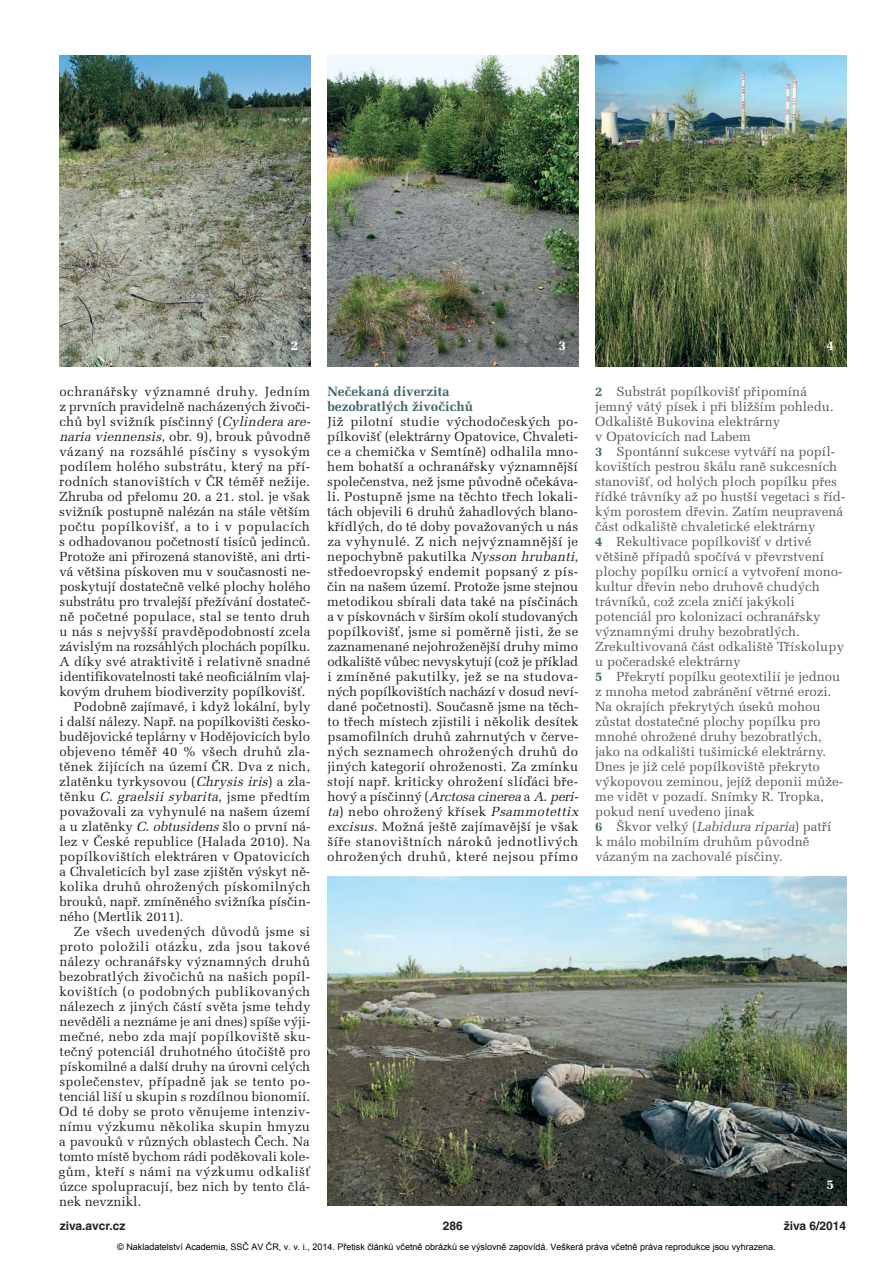
<style>
.page{position:relative;width:893px;height:1263px;background:#fff}
.page>*{position:absolute;margin:0;border:0;box-sizing:border-box;transform-origin:0 0}
.t1{font:700 13.5px/15px "Melior CE";color:#43656c}
.t2{font:700 13.5px "Melior CE";color:#fff}
.t3{font:13.2px/15px "Melior CE";letter-spacing:.01em;color:#231f20}
.t4{font:13.2px/15px "Melior CE";color:#57585a}
.t5{font:13.2px "Melior CE";letter-spacing:.035em;color:#231f20}
.t6{font:13.2px "Melior CE";letter-spacing:.03em;color:#231f20}
.t7{font:13.2px "Melior CE";letter-spacing:-.01em;color:#231f20}
.t8{font:italic 13.2px "Melior CE";color:#231f20}
.t9{font:700 12px "Helvetica CE";color:#231f20}
.t10{font:9px "Arial";color:#000}
.s1{font-style:italic}
.s2{font-style:normal}
.s3{font-weight:700;color:#43656c}
</style>
<div class="page">
<img style="left:60px;top:55px;width:250px;height:311px">
<img style="left:327px;top:55px;width:251px;height:311px">
<img style="left:595px;top:55px;width:251px;height:311px">
<img style="left:327px;top:876px;width:519px;height:329px">
<p class="t2" style="left:291px;top:341px;width:9px">2</p>
<p class="t2" style="left:559px;top:341px;width:9px">3</p>
<p class="t2" style="left:826px;top:341px;width:9px">4</p>
<p class="t5" style="left:60px;top:387px;width:252px">ochranářsky významné druhy. Jedním</p>
<p class="t3" style="left:59px;top:401px;width:252px">z prvních pravidelně nacházených živoči-</p>
<p class="t3" style="left:59px;top:416px;width:255px">chů byl svižník písčinný (<span class="s1">Cylindera are-</span></p>
<p class="t3" style="left:59px;top:431px;width:252px"><span class="s1">naria viennensis</span>, obr. 9), brouk původně</p>
<p class="t5" style="left:60px;top:447px;width:252px">vázaný na rozsáhlé písčiny s vysokým</p>
<p class="t3" style="left:59px;top:461px;width:252px">podílem holého substrátu, který na pří-</p>
<p class="t3" style="left:59px;top:476px;width:252px">rodních stanovištích v ČR téměř nežije.</p>
<p class="t3" style="left:59px;top:491px;width:252px">Zhruba od přelomu 20. a 21. stol. je však</p>
<p class="t3" style="left:59px;top:506px;width:252px">svižník postupně nalézán na stále větším</p>
<p class="t5" style="left:59px;top:522px;width:252px">počtu popílkovišť, a to i v populacích</p>
<p class="t3" style="left:59px;top:536px;width:253px">s odhadovanou početností tisíců jedinců.</p>
<p class="t3" style="left:60px;top:551px;width:252px">Protože ani přirozená stanoviště, ani drti-</p>
<p class="t3" style="left:60px;top:566px;width:252px">vá většina pískoven mu v současnosti ne -</p>
<p class="t3" style="left:60px;top:581px;width:252px">poskytují dostatečně velké plochy holého</p>
<p class="t3" style="left:60px;top:596px;width:252px">substrátu pro trvalejší přežívání dostateč-</p>
<p class="t3" style="left:60px;top:611px;width:252px">ně početné populace, stal se tento druh</p>
<p class="t3" style="left:59px;top:626px;width:252px">u nás s nejvyšší pravděpodobností zcela</p>
<p class="t3" style="left:59px;top:641px;width:252px">závislým na rozsáhlých plochách popílku.</p>
<p class="t3" style="left:60px;top:656px;width:252px">A díky své atraktivitě i relativně snadné</p>
<p class="t7" style="left:60px;top:672px;width:252px">identifikovatelnosti také neoficiálním vlaj-</p>
<p class="t3" style="left:59px;top:686px;width:248px">kovým druhem biodiverzity popílkovišť.</p>
<p class="t3" style="left:74px;top:701px;width:238px">Podobně zajímavé, i když lokální, byly</p>
<p class="t3" style="left:60px;top:716px;width:252px">i další nálezy. Např. na popílkovišti česko -</p>
<p class="t3" style="left:59px;top:731px;width:252px">budějovické teplárny v Hodějovicích bylo</p>
<p class="t3" style="left:59px;top:746px;width:252px">objeveno téměř 40 % všech druhů zla -</p>
<p class="t3" style="left:59px;top:761px;width:252px">těnek žijících na území ČR. Dva z nich,</p>
<p class="t3" style="left:59px;top:776px;width:253px">zlatěnku tyrkysovou (<span class="s1">Chrysis iris</span>) a zla-</p>
<p class="t8" style="left:60px;top:792px;width:252px"><span class="s2">t ě n k u</span> C. graelsii sybarita<span class="s2">, j s m e p ř e d t í m</span></p>
<p class="t3" style="left:59px;top:806px;width:252px">považovali za vyhynulé na našem území</p>
<p class="t3" style="left:59px;top:821px;width:252px">a u zlatěnky <span class="s1">C. obtusidens</span>šlo o první ná -</p>
<p class="t3" style="left:60px;top:836px;width:252px">lez v České republice (Halada 2010). Na</p>
<p class="t3" style="left:60px;top:851px;width:252px">popílkovištích elektráren v Opatovicích</p>
<p class="t3" style="left:59px;top:866px;width:253px">a Chvaleticích byl zase zjištěn výskyt ně -</p>
<p class="t3" style="left:59px;top:881px;width:252px">kolika druhů ohrožených pískomilných</p>
<p class="t3" style="left:60px;top:896px;width:252px">brouků, např. zmíněného svižníka písčin-</p>
<p class="t3" style="left:60px;top:911px;width:125px">ného (Mertlik 2011).</p>
<p class="t3" style="left:74px;top:926px;width:238px">Ze všech uvedených důvodů jsme si</p>
<p class="t5" style="left:59px;top:942px;width:252px">proto položili otázku, zda jsou takové</p>
<p class="t3" style="left:59px;top:956px;width:252px">nálezy ochranářsky významných druhů</p>
<p class="t3" style="left:59px;top:971px;width:252px">bezobratlých živočichů na našich popíl-</p>
<p class="t6" style="left:59px;top:987px;width:253px">kovištích (o podobných publikovaných</p>
<p class="t3" style="left:59px;top:1001px;width:252px">nálezech z jiných částí světa jsme tehdy</p>
<p class="t3" style="left:60px;top:1016px;width:252px">nevěděli a neznáme je ani dnes) spíše výji-</p>
<p class="t3" style="left:60px;top:1031px;width:252px">mečné, nebo zda mají popílkoviště sku-</p>
<p class="t3" style="left:60px;top:1046px;width:252px">tečný potenciál druhotného útočiště pro</p>
<p class="t3" style="left:60px;top:1061px;width:252px">pískomilné a další druhy na úrovni celých</p>
<p class="t3" style="left:59px;top:1076px;width:252px">společenstev, případně jak se tento po -</p>
<p class="t3" style="left:59px;top:1091px;width:252px">tenciál liší u skupin s rozdílnou bionomií.</p>
<p class="t3" style="left:59px;top:1106px;width:252px">Od té doby se proto věnujeme intenziv -</p>
<p class="t3" style="left:59px;top:1121px;width:252px">nímu výzkumu několika skupin hmyzu</p>
<p class="t3" style="left:59px;top:1136px;width:252px">a pavouků v různých oblastech Čech. Na</p>
<p class="t3" style="left:59px;top:1151px;width:252px">tomto místě bychom rádi poděkovali kole-</p>
<p class="t6" style="left:59px;top:1167px;width:253px">gům, kteří s námi na výzkumu odkališť</p>
<p class="t3" style="left:59px;top:1181px;width:252px">úzce spolupracují, bez nich by tento člá-</p>
<p class="t3" style="left:59px;top:1196px;width:84px">nek nevznikl.</p>
<p class="t1" style="left:327px;top:386px;width:147px">Nečekaná diverzita bezobratlých živočichů</p>
<p class="t3" style="left:327px;top:416px;width:255px">Již pilotní studie východočeských po - pílkovišť (elektrárny Opatovice, Chvaleti&shy;ce a chemička v Semtíně) odhalila mno&shy;hem bohatší a ochranářsky významnější společenstva, než jsme původně očekáva&shy;li. Postupně jsme na těchto třech lokali&shy;tách objevili 6 druhů žahadlových blano&shy;křídlých, do té doby považovaných u nás za vyhynulé. Z nich nejvýznamnější je nepochybně pakutilka <span class="s1">Nysson hrubanti</span>, středoevropský endemit popsaný z pís&shy;čin na našem území. Protože jsme stejnou metodikou sbírali data také na písčinách a v pískovnách v širším okolí studovaných popílkovišť, jsme si poměrně jisti, že se zaznamenané nejohroženější druhy mimo odkaliště vůbec nevyskytují (což je příklad i zmíněné pakutilky, jež se na studova&shy;ných popílkovištích nachází v do sud neví&shy;dané početnosti). Současně jsme na těch&shy;to třech místech zjistili i několik desítek psamofilních druhů zahrnutých v červe&shy;ných seznamech ohrožených druhů do jiných kategorií ohroženosti. Za zmínku stojí např. kriticky ohrožení slíďáci bře&shy;h o v ý a p í s č i n n ý ( <span class="s1">Arctosa cinerea</span> a <span class="s1">A. peri&shy;ta</span>) nebo ohrožený křísek <span class="s1">Psammotettix excisus</span>. Možná ještě zajímavější je však šíře stanovištních nároků jednotlivých ohrožených druhů, které nejsou přímo</p>
<p class="t4" style="left:595px;top:386px;width:252px"><span class="s3">2</span> Substrát popílkovišť připomíná jemný vátý písek i při bližším pohledu.<br>Odkaliště Bukovina elektrárny<br>v Opatovicích nad Labem<br><span class="s3">3</span> Spontánní sukcese vytváří na popíl&shy;kovištích pestrou škálu raně sukcesních stanovišť, od holých ploch popílku přes řídké trávníky až po hustší vegetaci s říd&shy;kým porostem dřevin. Zatím neupravená část odkaliště chvaletické elektrárny<br><span class="s3">4</span> Rekultivace popílkovišť v drtivé většině případů spočívá v převrstvení plochy popílku ornicí a vytvoření mono&shy;kultur dřevin nebo druhově chudých trávníků, což zcela zničí jakýkoli potenciál pro kolonizaci ochranářsky významnými druhy bezobratlých.<br>Zrekultivovaná část odkaliště Třískolupy u počeradské elektrárny<br><span class="s3">5</span> Překrytí popílku geotextilií je jednou z mnoha metod zabránění větrné erozi.<br>Na okrajích překrytých úseků mohou zůstat dostatečné plochy popílku pro mnohé ohrožené druhy bezobratlých, jako na odkališti tušimické elektrárny.<br>Dnes je již celé popílkoviště překryto výkopovou zeminou, jejíž deponii může&shy;me vidět v pozadí. Snímky R. Tropka, pokud není uvedeno jinak<br><span class="s3">6</span> Škvor velký (<span class="s1">Labidura riparia</span>) patří<br>k málo mobilním druhům původně vázaným na zachovalé písčiny.</p>
<p class="t2" style="left:826px;top:1180px;width:9px">5</p>
<p class="t9" style="left:60px;top:1221px;width:67px">ziva.avcr.cz</p>
<p class="t9" style="left:443px;top:1221px;width:22px">286</p>
<p class="t9" style="left:784px;top:1221px;width:64px">živa 6/2014</p>
<p class="t10" style="left:117px;top:1241px;width:660px">© Nakladatelství Academia, SSČ AV ČR, v. v. i., 2014. Přetisk článků včetně obrázků se výslovně zapovídá. Veškerá práva včetně práva reprodukce jsou vyhrazena.</p>
</div>
